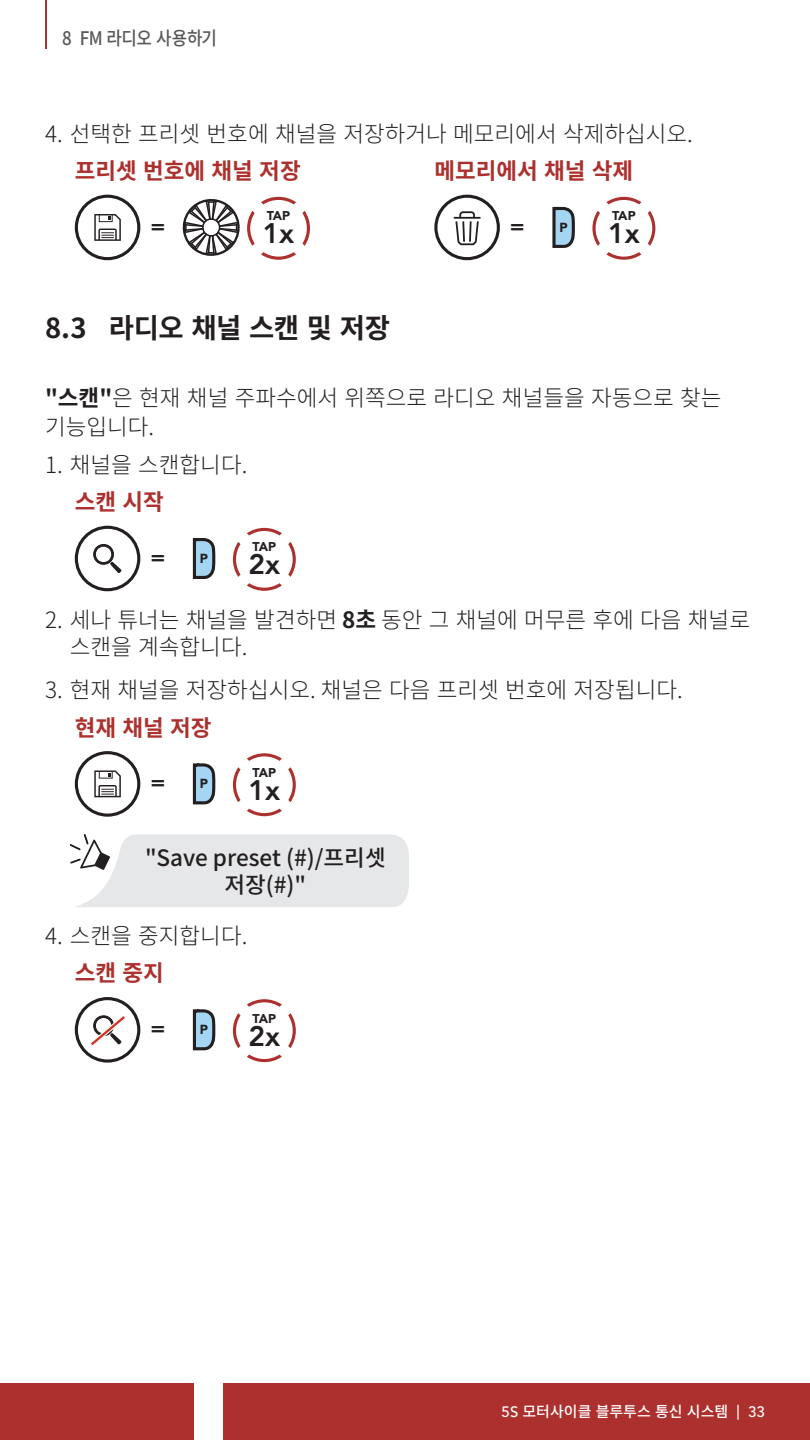
<style>
.page{position:relative;width:810px;height:1440px;background:#fff}
.page>*{position:absolute;margin:0;border:0;box-sizing:border-box;transform-origin:0 0}
.t1{font:800 28.12px "Avenir LT Std";color:#231f20}
.t2{font:700 27.5px "Noto Sans CJ Kkr";letter-spacing:-.02em;color:#231f20}
.Body{font:300 22.5px/28.8px "Noto Sans CJ Kkr";color:#231f20}
.Body_Title_Red{font:700 22.5px "Noto Sans CJ Kkr";color:#ac312e}
.t3{font:500 22.5px/27.5px "Noto Sans CJ Kkr";color:#231f20;text-align:center}
.t4{font:800 22.5px "Avenir LT Std";color:#231f20}
.t5{font:500 18.75px "Noto Sans CJ Kkr";letter-spacing:-.025em;color:#57585a;scale:.9 1}
.t6{font:500 15px "Noto Sans CJ Kkr";color:#fff}
.t7{font:900 13px "Avenir LT Std";color:#231f20}
.t8{font:900 12.62px "Avenir LT Std";letter-spacing:-.045em;color:#231f20}
.s1{font-weight:700}
.s2{font-family:"Avenir LT Std"}
</style>
<div class="page">
<div style="left:0;top:1383px;width:194px;height:57px;background:#ac312e"></div>
<div style="left:223px;top:1383px;width:587px;height:57px;background:#ac312e"></div>
<hr style="left:45px;top:0;width:1px;height:49px;background:#ac312e">
<svg style="left:75px;top:195px;width:65px;height:65px"></svg>
<svg style="left:183px;top:199px;width:57px;height:57px"></svg>
<svg style="left:247px;top:197px;width:63px;height:63px"></svg>
<svg style="left:434px;top:195px;width:66px;height:65px"></svg>
<svg style="left:552px;top:207px;width:21px;height:41px"></svg>
<svg style="left:592px;top:197px;width:63px;height:63px"></svg>
<svg style="left:75px;top:526px;width:65px;height:65px"></svg>
<svg style="left:193px;top:538px;width:22px;height:41px"></svg>
<svg style="left:233px;top:528px;width:63px;height:63px"></svg>
<svg style="left:75px;top:751px;width:65px;height:66px"></svg>
<svg style="left:193px;top:763px;width:22px;height:41px"></svg>
<svg style="left:233px;top:753px;width:63px;height:63px"></svg>
<svg style="left:70px;top:834px;width:339px;height:73px"></svg>
<svg style="left:75px;top:997px;width:65px;height:66px"></svg>
<svg style="left:193px;top:1009px;width:22px;height:41px"></svg>
<svg style="left:233px;top:999px;width:63px;height:63px"></svg>
<p class="t5" style="left:62px;top:28px;width:174px">8 FM 라디오 사용하기</p>
<p class="Body" style="left:45px;top:120px;width:649px">4. 선택한 프리셋 번호에 채널을 저장하거나 메모리에서 삭제하십시오.</p>
<p class="Body_Title_Red" style="left:75px;top:158px;width:227px">프리셋 번호에 채널 저장</p>
<p class="Body_Title_Red" style="left:434px;top:158px;width:200px">메모리에서 채널 삭제</p>
<p class="t8" style="left:267px;top:208px;width:25px">TAP</p>
<p class="t4" style="left:150px;top:213px;width:16px">=</p>
<p class="t1" style="left:263px;top:217px;width:33px">1x</p>
<p class="t2" style="left:45px;top:313px;width:346px">8.3 라디오 채널 스캔 및 저장</p>
<p class="t8" style="left:612px;top:208px;width:25px">TAP</p>
<p class="t4" style="left:510px;top:213px;width:16px">=</p>
<p class="t7" style="left:559px;top:220px;width:10px">P</p>
<p class="t1" style="left:608px;top:217px;width:33px">1x</p>
<p class="Body" style="left:45px;top:384px;width:678px"><span class="s1">"스캔"</span>은 현재 채널 주파수에서 위쪽으로 라디오 채널들을 자동으로 찾는 기능입니다.</p>
<p class="Body" style="left:45px;top:451px;width:204px">1. 채널을 스캔합니다.</p>
<p class="Body_Title_Red" style="left:75px;top:489px;width:91px">스캔 시작</p>
<p class="t8" style="left:253px;top:539px;width:25px">TAP</p>
<p class="t4" style="left:150px;top:544px;width:16px">=</p>
<p class="t7" style="left:200px;top:551px;width:10px">P</p>
<p class="t1" style="left:249px;top:548px;width:33px">2x</p>
<p class="Body" style="left:70px;top:606px;width:682px;line-height:27.5px;text-indent:-25px">2. 세나 튜너는 채널을 발견하면 <span class="s1">8초</span> 동안 그 채널에 머무른 후에 다음 채널로 스캔을 계속합니다.</p>
<p class="Body" style="left:45px;top:676px;width:639px">3. 현재 채널을 저장하십시오. 채널은 다음 프리셋 번호에 저장됩니다.</p>
<p class="Body_Title_Red" style="left:75px;top:715px;width:138px">현재 채널 저장</p>
<p class="t8" style="left:253px;top:765px;width:25px">TAP</p>
<p class="t4" style="left:150px;top:769px;width:16px">=</p>
<p class="t7" style="left:200px;top:776px;width:10px">P</p>
<p class="t1" style="left:249px;top:773px;width:33px">1x</p>
<p class="t3" style="left:145px;top:844px;width:242px">"Save preset (#)/프리셋 저장(#)"</p>
<p class="Body" style="left:45px;top:922px;width:204px">4. 스캔을 중지합니다.</p>
<p class="Body_Title_Red" style="left:75px;top:960px;width:91px">스캔 중지</p>
<p class="t8" style="left:253px;top:1011px;width:25px">TAP</p>
<p class="t4" style="left:150px;top:1015px;width:16px">=</p>
<p class="t7" style="left:200px;top:1022px;width:10px">P</p>
<p class="t1" style="left:249px;top:1019px;width:33px">2x</p>
<p class="t6" style="left:502px;top:1404px;width:265px"><span class="s2">5S</span> 모터사이클 블루투스 통신 시스템 <span class="s2">| 33</span></p>
</div>
